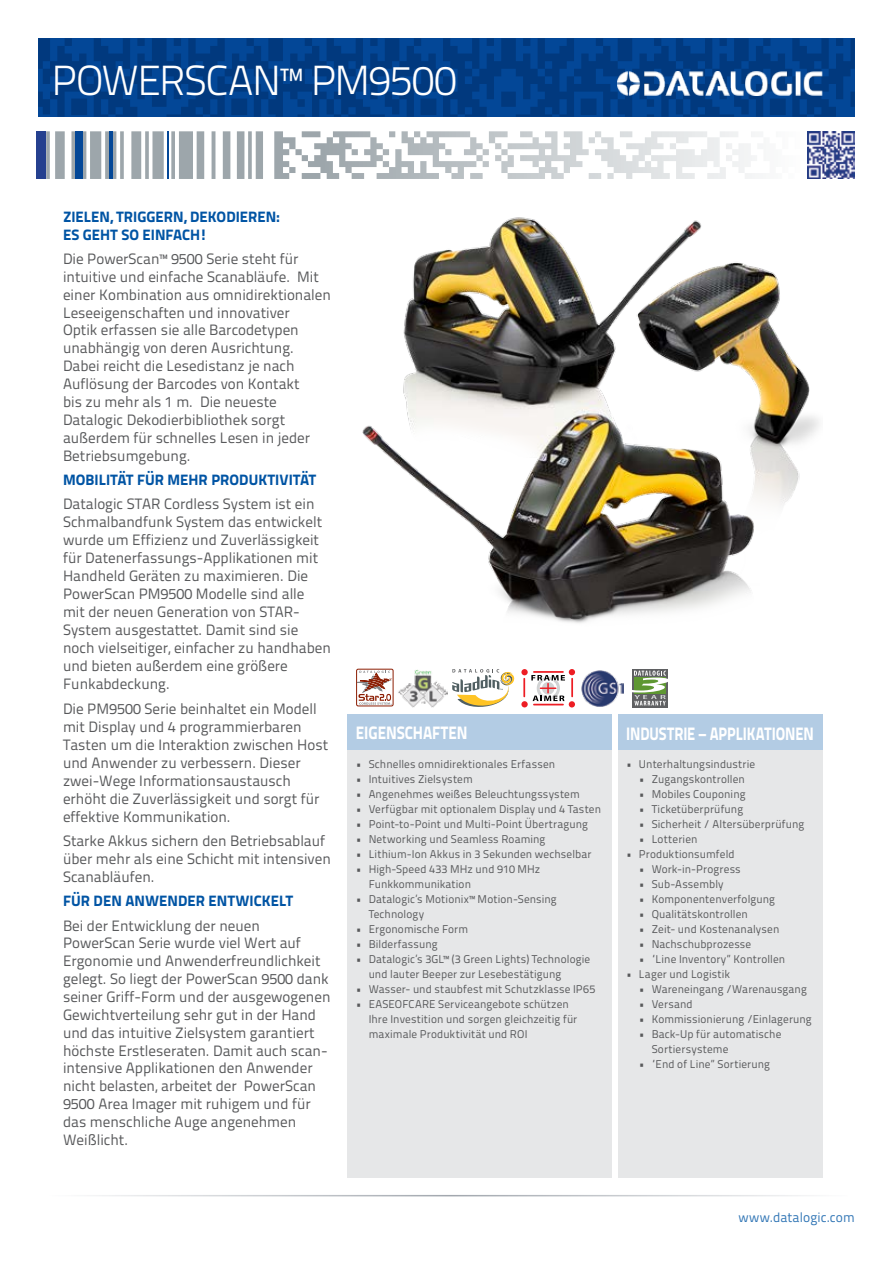
<style>
.page{position:relative;width:893px;height:1263px;background:#fff}
.page>*{position:absolute;margin:0;border:0;box-sizing:border-box;transform-origin:0 0}
.t1{font:300 42px "Titillium Text 22 L";letter-spacing:-.025em;color:#fff}
.t2{font:800 18px "Titillium Text 22 L";letter-spacing:-.005em;color:#fff;scale:.82 1}
.t3{font:800 18px "Titillium Text 22 L";letter-spacing:-.005em;color:#fff;scale:.85 1}
.t4{font:15px/17.9px "Titillium Text 22 L";color:#58595b}
.t5{font:800 15px/17.9px "Titillium Text 22 L";letter-spacing:.005em;color:#0054a4}
.t6{font:13.5px "Titillium Text 22 L";letter-spacing:.005em;color:#3377b6}
.t7{font:11.25px/15px "Titillium Text 22 L";letter-spacing:.01em;color:#58595b}
</style>
<div class="page">
<svg style="left:38px;top:38px;width:817px;height:79px;background:#023f89"></svg>
<svg style="left:302px;top:131px;width:453px;height:48px"></svg>
<hr style="left:167px;top:131px;width:2px;height:48px;background:#034797">
<div style="left:75px;top:131px;width:7px;height:48px;background:#034797"></div>
<hr style="left:109px;top:131px;width:4px;height:48px;background:#034797">
<div style="left:37px;top:131px;width:9px;height:48px;background:#25408f"></div>
<hr style="left:45px;top:1195px;width:803px;height:1px;background:#9da3aa">
<div style="left:348px;top:714px;width:264px;height:36px;background:#b3cce4"></div>
<div style="left:618px;top:714px;width:204px;height:36px;background:#b3cce4"></div>
<div style="left:348px;top:750px;width:264px;height:428px;background:#e6e7e8"></div>
<div style="left:618px;top:750px;width:204px;height:428px;background:#e6e7e8"></div>
<img style="left:618px;top:72px;width:204px;height:23px">
<img style="left:807px;top:131px;width:48px;height:48px">
<svg style="left:452px;top:669px;width:63px;height:38px"></svg>
<img style="left:581px;top:670px;width:42px;height:37px">
<svg style="left:632px;top:669px;width:36px;height:38px"></svg>
<svg style="left:632px;top:671px;width:36px;height:34px"></svg>
<svg style="left:523px;top:669px;width:52px;height:38px"></svg>
<img style="left:398px;top:669px;width:49px;height:38px">
<img style="left:362px;top:217px;width:457px;height:406px">
<div style="left:356px;top:669px;width:37px;height:37px;border:1px solid #8c1e04;border-radius:2px"></div>
<svg style="left:356px;top:671px;width:36px;height:34px"></svg>
<h1 class="t1" style="left:51px;top:50px;width:407px">POWERSCAN™ PM9500</h1>
<p class="t5" style="left:63px;top:207px;width:219px">ZIELEN, TRIGGERN, DEKODIEREN:<br>ES GEHT SO EINFACH!</p>
<p class="t4" style="left:63px;top:249px;width:270px">Die PowerScan™ 9500 Serie steht für intuitive und einfache Scanabläufe. Mit einer Kombination aus omnidirektionalen Leseeigenschaften und innovativer<br>Optik erfassen sie alle Barcodetypen unabhängig von deren Ausrichtung.<br>Dabei reicht die Lesedistanz je nach Auflösung der Barcodes von Kontakt<br>bis zu mehr als 1 m. Die neueste Datalogic Dekodierbibliothek sorgt außerdem für schnelles Lesen in jeder Betriebsumgebung.</p>
<p class="t5" style="left:63px;top:470px;width:255px">MOBILITÄT FÜR MEHR PRODUKTIVITÄT</p>
<p class="t4" style="left:63px;top:494px;width:269px">Datalogic STAR Cordless System ist ein Schmalbandfunk System das entwickelt wurde um Effizienz und Zuverlässigkeit für Datenerfassungs-Applikationen mit Handheld Geräten zu maximieren. Die PowerScan PM9500 Modelle sind alle<br>mit der neuen Generation von STAR-System ausgestattet. Damit sind sie noch vielseitiger, einfacher zu handhaben und bieten außerdem eine größere Funkabdeckung.</p>
<p class="t4" style="left:63px;top:699px;width:267px">Die PM9500 Serie beinhaltet ein Modell mit Display und 4 programmierbaren Tasten um die Interaktion zwischen Host und Anwender zu verbessern. Dieser zwei-Wege Informationsaustausch erhöht die Zuverlässigkeit und sorgt für effektive Kommunikation.</p>
<p class="t4" style="left:63px;top:831px;width:269px">Starke Akkus sichern den Betriebsablauf über mehr als eine Schicht mit intensiven<br>Scanabläufen.</p>
<p class="t5" style="left:63px;top:891px;width:231px">FÜR DEN ANWENDER ENTWICKELT</p>
<p class="t4" style="left:63px;top:916px;width:269px">Bei der Entwicklung der neuen PowerScan Serie wurde viel Wert auf Ergonomie und Anwenderfreundlichkeit gelegt. So liegt der PowerScan 9500 dank seiner Griff-Form und der ausgewogenen Gewichtverteilung sehr gut in der Hand und das intuitive Zielsystem garantiert höchste Erstleseraten. Damit auch scan&shy;intensive Applikationen den Anwender nicht belasten, arbeitet der PowerScan 9500 Area Imager mit ruhigem und für das menschliche Auge angenehmen Weißlicht.</p>
<p class="t3" style="left:356px;top:719px;width:133px">EIGENSCHAFTEN</p>
<p class="t2" style="left:626px;top:719px;width:230px">INDUSTRIE – APPLIKATIONEN</p>
<p class="t7" style="left:356px;top:756px;width:201px">• Schnelles omnidirektionales Erfassen</p>
<p class="t7" style="left:356px;top:771px;width:118px">• Intuitives Zielsystem</p>
<p class="t7" style="left:356px;top:786px;width:225px">• Angenehmes weißes Beleuchtungssystem</p>
<p class="t7" style="left:356px;top:801px;width:247px">• Verfügbar mit optionalem Display und 4 Tasten</p>
<p class="t7" style="left:356px;top:816px;width:234px">• Point-to-Point und Multi-Point Übertragung</p>
<p class="t7" style="left:356px;top:831px;width:191px">• Networking und Seamless Roaming</p>
<p class="t7" style="left:356px;top:846px;width:237px">• Lithium-Ion Akkus in 3 Sekunden wechselbar</p>
<p class="t7" style="left:369px;top:861px;width:173px;text-indent:-13px">• High-Speed 433 MHz und 910 MHz<br>Funkkommunikation</p>
<p class="t7" style="left:369px;top:891px;width:189px;text-indent:-13px">• Datalogic’s Motionix™ Motion-Sensing<br>Technology</p>
<p class="t7" style="left:356px;top:921px;width:114px">• Ergonomische Form</p>
<p class="t7" style="left:356px;top:936px;width:83px">• Bilderfassung</p>
<p class="t7" style="left:369px;top:951px;width:223px;text-indent:-13px">• Datalogic’s 3GL™ (3 Green Lights) Technologie und lauter Beeper zur Lesebestätigung</p>
<p class="t7" style="left:356px;top:981px;width:241px">• Wasser- und staubfest mit Schutzklasse IP65</p>
<p class="t7" style="left:369px;top:996px;width:210px;text-indent:-13px">• EASEOFCARE Serviceangebote schützen<br>Ihre Investition und sorgen gleichzeitig für maximale Produktivität und ROI</p>
<p class="t7" style="left:626px;top:756px;width:131px">• Unterhaltungsindustrie</p>
<p class="t7" style="left:639px;top:771px;width:108px">• Zugangskontrollen</p>
<p class="t7" style="left:639px;top:786px;width:108px">• Mobiles Couponing</p>
<p class="t7" style="left:639px;top:801px;width:106px">• Ticketüberprüfung</p>
<p class="t7" style="left:639px;top:816px;width:167px">• Sicherheit / Altersüberprüfung</p>
<p class="t7" style="left:639px;top:831px;width:60px">• Lotterien</p>
<p class="t7" style="left:626px;top:846px;width:110px">• Produktionsumfeld</p>
<p class="t7" style="left:639px;top:861px;width:103px">• Work-in-Progress</p>
<p class="t7" style="left:639px;top:876px;width:86px">• Sub-Assembly</p>
<p class="t7" style="left:639px;top:891px;width:138px">• Komponentenverfolgung</p>
<p class="t7" style="left:639px;top:906px;width:110px">• Qualitätskontrollen</p>
<p class="t7" style="left:639px;top:921px;width:142px">• Zeit- und Kostenanalysen</p>
<p class="t7" style="left:639px;top:936px;width:114px">• Nachschubprozesse</p>
<p class="t7" style="left:639px;top:951px;width:148px">• “Line Inventory” Kontrollen</p>
<p class="t7" style="left:626px;top:966px;width:105px">• Lager und Logistik</p>
<p class="t7" style="left:639px;top:981px;width:169px">• Wareneingang /Warenausgang</p>
<p class="t7" style="left:639px;top:996px;width:55px">• Versand</p>
<p class="t7" style="left:639px;top:1011px;width:174px">• Kommissionierung /Einlagerung</p>
<p class="t7" style="left:652px;top:1026px;width:131px;text-indent:-13px">• Back-Up für automatische<br>Sortiersysteme</p>
<p class="t7" style="left:639px;top:1056px;width:133px">• “End of Line” Sortierung</p>
<p class="t6" style="left:738px;top:1207px;width:118px">www.datalogic.com</p>
</div>
